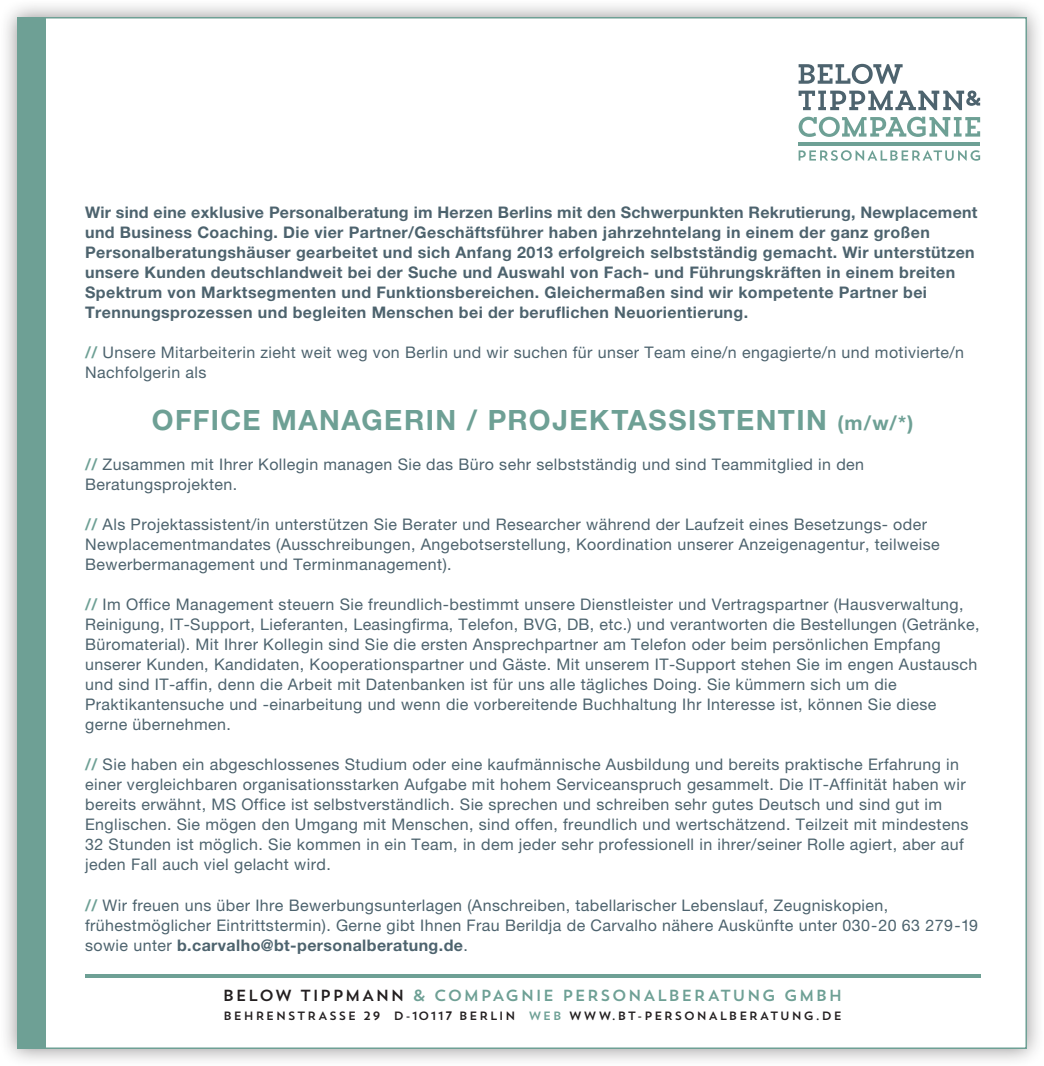
<style>
.page{position:relative;width:1044px;height:1066px;background:#fff}
.page>*{position:absolute;margin:0;border:0;box-sizing:border-box;transform-origin:0 0}
.t1{font:700 28px "Helvetica Neue LT Pro";letter-spacing:.05em;color:#6ea095}
.t2{font:16px/20px "Helvetica Neue LT Pro";letter-spacing:.025em;color:#4d636e}
.t3{font:700 16px/20px "Helvetica Neue LT Pro";letter-spacing:.025em;color:#4d636e}
.t4{font:16px "Trend Sans One";letter-spacing:.055em;color:#6ea095}
.t5{font:12px "Trend Sans One";letter-spacing:.105em;color:#231f20}
.s1{font-weight:700;color:#6ea095}
.s2{font-size:20px}
.s3{font-weight:700}
.s4{color:#231f20}
.s5{font-family:"Century Gothic Std";font-weight:700}
.s6{color:#6ea095}
</style>
<div class="page">
<div style="left:0;top:0;width:1043px;height:1066px;background:#231f20;opacity:.5"></div>
<div style="left:17px;top:17px;width:1009px;height:1032px;background:#fff;border:2px solid #6ea095"></div>
<div style="left:17px;top:17px;width:28px;height:1032px;background:#6ea095"></div>
<hr style="left:85px;top:975px;width:894px;height:3px;background:#6ea095">
<svg style="left:798px;top:64px;width:181px;height:46px"></svg>
<svg style="left:798px;top:117px;width:181px;height:20px"></svg>
<hr style="left:798px;top:142px;width:181px;height:3px;background:#6ea095">
<svg style="left:798px;top:150px;width:181px;height:11px"></svg>
<p class="t3" style="left:85px;top:202px;width:893px">Wir sind eine exklusive Personalberatung im Herzen Berlins mit den Schwerpunkten Rekrutierung, Newplacement und Business Coaching. Die vier Partner/Geschäftsführer haben jahrzehntelang in einem der ganz großen Personalberatungshäuser gearbeitet und sich Anfang 2013 erfolgreich selbstständig gemacht. Wir unterstützen unsere Kunden deutschlandweit bei der Suche und Auswahl von Fach- und Führungskräften in einem breiten Spektrum von Marktsegmenten und Funktionsbereichen. Gleichermaßen sind wir kompetente Partner bei Trennungsprozessen und begleiten Menschen bei der beruflichen Neuorientierung.</p>
<p class="t2" style="left:85px;top:342px;width:880px"><span class="s1">//</span> Unsere Mitarbeiterin zieht weit weg von Berlin und wir suchen für unser Team eine/n engagierte/n und motivierte/n<br>Nachfolgerin als</p>
<h1 class="t1" style="left:152px;top:403px;width:762px">OFFICE MANAGERIN / PROJEKTASSISTENTIN <span class="s2">(m/w/*)</span></h1>
<p class="t2" style="left:85px;top:454px;width:780px"><span class="s1">//</span> Zusammen mit Ihrer Kollegin managen Sie das Büro sehr selbstständig und sind Teammitglied in den<br>Beratungsprojekten.</p>
<p class="t2" style="left:85px;top:514px;width:855px"><span class="s1">//</span> Als Projektassistent/in unterstützen Sie Berater und Researcher während der Laufzeit eines Besetzungs- oder<br>Newplacementmandates (Ausschreibungen, Angebotserstellung, Koordination unserer Anzeigenagentur, teilweise<br>Bewerbermanagement und Terminmanagement).</p>
<p class="t2" style="left:85px;top:594px;width:895px"><span class="s1">//</span> Im Office Management steuern Sie freundlich-bestimmt unsere Dienstleister und Vertragspartner (Hausverwaltung, Reinigung, IT-Support, Lieferanten, Leasingfirma, Telefon, BVG, DB, etc.) und verantworten die Bestellungen (Getränke, Büromaterial). Mit Ihrer Kollegin sind Sie die ersten Ansprechpartner am Telefon oder beim persönlichen Empfang unserer Kunden, Kandidaten, Kooperationspartner und Gäste. Mit unserem IT-Support stehen Sie im engen Austausch und sind IT-affin, denn die Arbeit mit Datenbanken ist für uns alle tägliches Doing. Sie kümmern sich um die Praktikantensuche und -einarbeitung und wenn die vorbereitende Buchhaltung Ihr Interesse ist, können Sie diese gerne übernehmen.</p>
<p class="t2" style="left:85px;top:754px;width:884px"><span class="s1">//</span> Sie haben ein abgeschlossenes Studium oder eine kaufmännische Ausbildung und bereits praktische Erfahrung in einer vergleichbaren organisationsstarken Aufgabe mit hohem Serviceanspruch gesammelt. Die IT-Affinität haben wir bereits erwähnt, MS Office ist selbstverständlich. Sie sprechen und schreiben sehr gutes Deutsch und sind gut im Englischen. Sie mögen den Umgang mit Menschen, sind offen, freundlich und wertschätzend. Teilzeit mit mindestens 32 Stunden ist möglich. Sie kommen in ein Team, in dem jeder sehr professionell in ihrer/seiner Rolle agiert, aber auf jeden Fall auch viel gelacht wird.</p>
<p class="t2" style="left:85px;top:894px;width:894px"><span class="s1">//</span> Wir freuen uns über Ihre Bewerbungsunterlagen (Anschreiben, tabellarischer Lebenslauf, Zeugniskopien, frühestmöglicher Eintrittstermin). Gerne gibt Ihnen Frau Berildja de Carvalho nähere Auskünfte unter 030-20 63 279-19 sowie unter <span class="s3">b.carvalho@bt-personalberatung.de</span>.</p>
<p class="t4" style="left:222px;top:985px;width:621px"><span class="s4">BELOW TIPPMANN</span> &amp; COMPAGNIE PERSONALBERATUNG GMBH</p>
<p class="t5" style="left:223px;top:1008px;width:620px">BEHRENSTRASSE 29 D-1011<span class="s5">7</span> BERLIN <span class="s6">WEB</span> WWW.BT-PERSONALBERATUNG.De</p>
</div>
